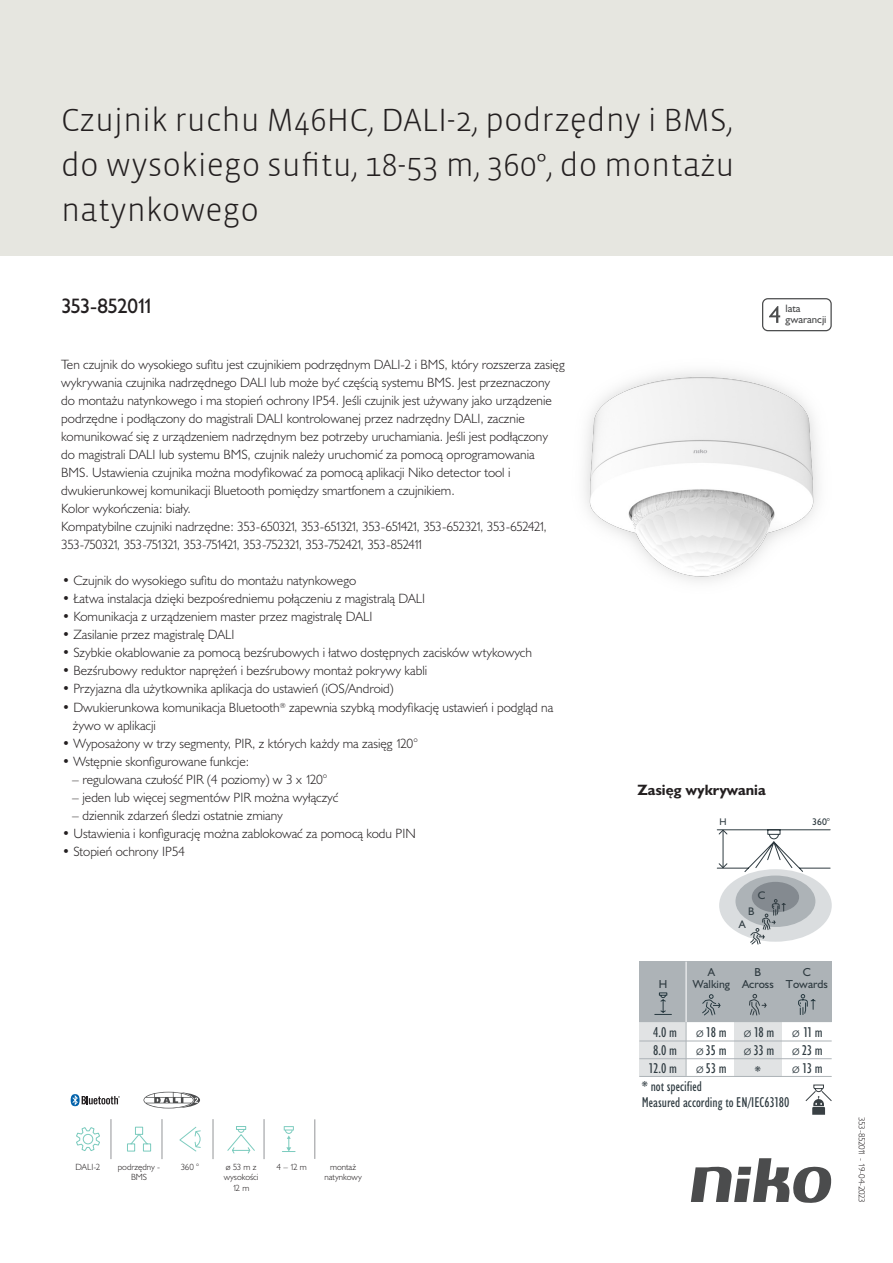
<style>
.page{position:relative;width:893px;height:1263px;background:#fff}
.page>*{position:absolute;margin:0;border:0;box-sizing:border-box;transform-origin:0 0}
.Title_datasheets{font:300 33px/45px "Vista Sans";color:#231f20;text-align:justify}
.Article_number{font:21px "Humanist 521 BT";letter-spacing:-.05em;color:#231f20}
.Titles_parts{font:700 15px "Humanist 521 BT";color:#231f20}
.t1{font:condensed 14.25px/18.1px "Humanist 521 BT";color:#2f3b41;text-align:justify}
.USPs{font:300 13.5px/18px "Humanist 521 BT";color:#231f20}
.USP_bullets{font:300 13.5px/18px "Humanist 521 BT";color:#231f20}
.t2{font:11.7px/12.6px "Humanist 521 BT";color:#2f3b41;text-align:center}
.t3{font:11.1px "Humanist 521 BT";color:#2f3b41}
.t4{font:10.8px/10.8px "Humanist 521 BT";color:#4b4c4d}
.t5{font:9.75px "Humanist 521 BT";color:#2f3b41}
.icontext{font:300 9px/10.8px "Humanist 521 BT";color:#231f20;text-align:center}
.Revision{font:300 9px "Humanist 521 BT";letter-spacing:-.06em;color:#231f20}
.s1{font-weight:300;font-stretch:normal}
</style>
<div class="page">
<svg style="left:691px;top:1158px;width:141px;height:45px"></svg>
<div style="left:0;top:0;width:893px;height:255px;background:#e6e6e0"></div>
<img style="left:584px;top:371px;width:235px;height:210px">
<svg style="left:76px;top:1127px;width:24px;height:24px"></svg>
<svg style="left:127px;top:1126px;width:25px;height:26px"></svg>
<svg style="left:179px;top:1126px;width:22px;height:26px"></svg>
<svg style="left:227px;top:1126px;width:28px;height:28px"></svg>
<svg style="left:282px;top:1126px;width:14px;height:26px"></svg>
<hr style="left:314px;top:1119px;width:1px;height:40px;background:#939598">
<hr style="left:111px;top:1119px;width:1px;height:40px;background:#939598">
<hr style="left:162px;top:1119px;width:1px;height:40px;background:#939598">
<hr style="left:213px;top:1119px;width:1px;height:40px;background:#939598">
<hr style="left:264px;top:1119px;width:1px;height:40px;background:#939598">
<svg style="left:71px;top:1094px;width:49px;height:12px"></svg>
<svg style="left:144px;top:1092px;width:56px;height:16px"></svg>
<svg style="left:762px;top:298px;width:70px;height:33px"></svg>
<svg style="left:717px;top:829px;width:114px;height:43px"></svg>
<div style="left:719px;top:869px;width:113px;height:73px;background:#dadddf;border-radius:50%"></div>
<div style="left:735px;top:875px;width:80px;height:52px;background:#adb3b7;border-radius:50%"></div>
<div style="left:752px;top:882px;width:47px;height:30px;background:#848a90;border-radius:50%"></div>
<svg style="left:750px;top:899px;width:36px;height:45px"></svg>
<div style="left:639px;top:1022px;width:47px;height:54px;background:#e1e3e4"></div>
<div style="left:735px;top:1022px;width:47px;height:54px;background:#e1e3e4"></div>
<hr style="left:639px;top:1040px;width:193px;height:1px;background:#adb3b7">
<hr style="left:639px;top:1058px;width:193px;height:1px;background:#adb3b7">
<hr style="left:639px;top:1076px;width:193px;height:1px;background:#adb3b7">
<div style="left:639px;top:962px;width:193px;height:60px;background:#adb3b7"></div>
<svg style="left:702px;top:994px;width:19px;height:22px"></svg>
<svg style="left:798px;top:994px;width:18px;height:21px"></svg>
<svg style="left:654px;top:992px;width:18px;height:23px"></svg>
<hr style="left:686px;top:1019px;width:1px;height:57px;background:#adb3b7">
<svg style="left:749px;top:994px;width:18px;height:22px"></svg>
<hr style="left:686px;top:962px;width:1px;height:60px;background:#fff">
<svg style="left:805px;top:1084px;width:27px;height:31px"></svg>
<p class="Title_datasheets" style="left:61px;top:98px;width:675px">Czujnik ruchu M46HC, DALI-2, podrzędny i BMS, do wysokiego sufitu, 18-53 m, 360°, do montażu natynkowego</p>
<p class="Article_number" style="left:61px;top:293px;width:94px">353-852011</p>
<p class="t4" style="left:785px;top:303px;width:43px">lata gwarancji</p>
<p class="USPs" style="left:61px;top:355px;width:505px">Ten czujnik do wysokiego sufitu jest czujnikiem podrzędnym DALI-2 i BMS, który rozszerza zasięg wykrywania czujnika nadrzędnego DALI lub może być częścią systemu BMS. Jest przeznaczony do montażu natynkowego i ma stopień ochrony IP54. Jeśli czujnik jest używany jako urządzenie podrzędne i podłączony do magistrali DALI kontrolowanej przez nadrzędny DALI, zacznie komunikować się z urządzeniem nadrzędnym bez potrzeby uruchamiania. Jeśli jest podłączony do magistrali DALI lub systemu BMS, czujnik należy uruchomić za pomocą oprogramowania BMS. Ustawienia czujnika można modyfikować za pomocą aplikacji Niko detector tool i dwukierunkowej komunikacji Bluetooth pomiędzy smartfonem a czujnikiem.<br>Kolor wykończenia: biały.<br>Kompatybilne czujniki nadrzędne: 353-650321, 353-651321, 353-651421, 353-652321, 353-652421, 353-750321, 353-751321, 353-751421, 353-752321, 353-752421, 353-852411</p>
<p class="USP_bullets" style="left:62px;top:571px;width:296px">• Czujnik do wysokiego sufitu do montażu natynkowego</p>
<p class="USP_bullets" style="left:62px;top:589px;width:365px">• Łatwa instalacja dzięki bezpośredniemu połączeniu z magistralą DALI</p>
<p class="USP_bullets" style="left:62px;top:607px;width:312px">• Komunikacja z urządzeniem master przez magistralę DALI</p>
<p class="USP_bullets" style="left:62px;top:625px;width:174px">• Zasilanie przez magistralę DALI</p>
<p class="USP_bullets" style="left:62px;top:643px;width:471px">• Szybkie okablowanie za pomocą bezśrubowych i łatwo dostępnych zacisków wtykowych</p>
<p class="USP_bullets" style="left:62px;top:661px;width:367px">• Bezśrubowy reduktor naprężeń i bezśrubowy montaż pokrywy kabli</p>
<p class="USP_bullets" style="left:62px;top:679px;width:333px">• Przyjazna dla użytkownika aplikacja do ustawień (iOS/Android)</p>
<p class="USP_bullets" style="left:73px;top:698px;width:482px;text-indent:-11px">• Dwukierunkowa komunikacja Bluetooth<sup>®</sup> zapewnia szybką modyfikację ustawień i podgląd na żywo w aplikacji</p>
<p class="USP_bullets" style="left:62px;top:734px;width:357px">• Wyposażony w trzy segmenty, PIR, z których każdy ma zasięg 120°</p>
<p class="USP_bullets" style="left:62px;top:752px;width:189px">• Wstępnie skonfigurowane funkcje:</p>
<p class="USP_bullets" style="left:72px;top:770px;width:257px">– regulowana czułość PIR (4 poziomy) w 3 x 120°</p>
<p class="USP_bullets" style="left:72px;top:788px;width:267px">– jeden lub więcej segmentów PIR można wyłączyć</p>
<p class="USP_bullets" style="left:72px;top:806px;width:212px">– dziennik zdarzeń śledzi ostatnie zmiany</p>
<p class="USP_bullets" style="left:62px;top:824px;width:355px">• Ustawienia i konfigurację można zablokować za pomocą kodu PIN</p>
<p class="USP_bullets" style="left:62px;top:842px;width:124px">• Stopień ochrony IP54</p>
<p class="icontext" style="left:76px;top:1161px;width:26px">DALI-2</p>
<p class="icontext" style="left:181px;top:1161px;width:20px">360 °</p>
<p class="icontext" style="left:224px;top:1161px;width:36px">ø 53 m z wysokości<br>12 m</p>
<p class="icontext" style="left:324px;top:1161px;width:39px">montaż natynkowy</p>
<p class="icontext" style="left:277px;top:1161px;width:32px">4 – 12 m</p>
<p class="icontext" style="left:118px;top:1161px;width:44px">podrzędny -<br>BMS</p>
<p class="Titles_parts" style="left:637px;top:781px;width:130px">Zasięg wykrywania</p>
<p class="t5" style="left:719px;top:816px;width:9px">H</p>
<p class="t3" style="left:758px;top:888px;width:9px">C</p>
<p class="t3" style="left:748px;top:904px;width:8px">B</p>
<p class="t3" style="left:739px;top:918px;width:8px">A</p>
<p class="t5" style="left:812px;top:816px;width:19px">360°</p>
<p class="t2" style="left:803px;top:965px;width:10px">C</p>
<p class="t2" style="left:693px;top:965px;width:39px">A<br>Walking</p>
<p class="t1" style="left:696px;top:1023px;width:32px"><span class="s1">ø</span>18 m <span class="s1">ø</span>35 m <span class="s1">ø</span>53 m</p>
<p class="t1" style="left:792px;top:1023px;width:32px"><span class="s1">ø</span> 11 m <span class="s1">ø</span>23 m <span class="s1">ø</span> 13 m</p>
<p class="t2" style="left:742px;top:965px;width:33px">B<br>Across</p>
<p class="t2" style="left:659px;top:977px;width:10px">H</p>
<p class="t2" style="left:786px;top:978px;width:43px">Towards</p>
<p class="t1" style="left:649px;top:1023px;width:29px">4.0 m 8.0 m 12.0 m</p>
<p class="t1" style="left:744px;top:1023px;width:32px"><span class="s1">ø</span>18 m <span class="s1">ø</span>33 m</p>
<p class="t1" style="left:754px;top:1062px;width:8px">*</p>
<p class="t1" style="left:641px;top:1078px;width:62px">* not specified</p>
<p class="t1" style="left:642px;top:1093px;width:149px">Measured according to EN/IEC63180</p>
<p class="Revision" style="left:868px;top:1117px;width:87px;rotate:90deg">353-852011 - 19-04-2023</p>
</div>
